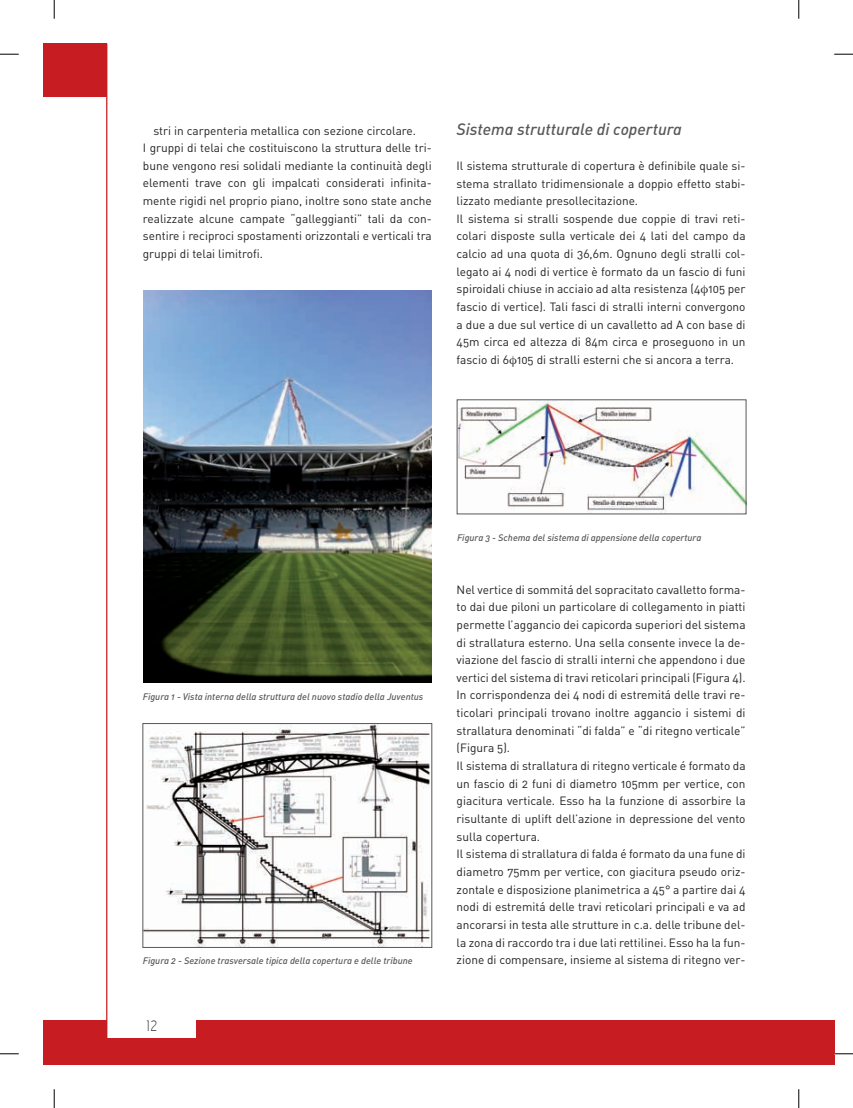
<style>
.page{position:relative;width:853px;height:1108px;background:#fff}
.page>*{position:absolute;margin:0;border:0;box-sizing:border-box;transform-origin:0 0}
.t1{font:16.25px "DIN Medium Italic Alt";color:#57585a}
.t2{font:15px "Capsuula";color:#231f20}
.t3{font:11.88px/17.6px "DIN Regular Alternate";color:#231f20}
.t4{font:9.38px "DIN Medium Italic Alt";color:#57585a}
.s1{font-family:"Times"}
</style>
<div class="page">
<div style="left:44px;top:1020px;width:754px;height:44px;background:#c61c22"></div>
<div style="left:798px;top:1020px;width:36px;height:44px;background:#c61c22"></div>
<div style="left:107px;top:1006px;width:89px;height:31px;background:#fff"></div>
<div style="left:44px;top:44px;width:63px;height:53px;background:#c61c22"></div>
<hr style="left:106px;top:44px;width:1px;height:1020px;background:#c61c22">
<img style="left:143px;top:291px;width:288px;height:391px">
<img style="left:144px;top:725px;width:286px;height:221px">
<div style="left:142px;top:723px;width:290px;height:225px;border:1px solid #57585a"></div>
<img style="left:458px;top:401px;width:286px;height:111px">
<div style="left:456px;top:399px;width:290px;height:115px;border:1px solid #57585a"></div>
<svg style="left:0;top:53px;width:19px;height:2px"></svg>
<svg style="left:834px;top:53px;width:18px;height:2px"></svg>
<svg style="left:0;top:1053px;width:19px;height:1px"></svg>
<svg style="left:834px;top:1053px;width:18px;height:1px"></svg>
<svg style="left:53px;top:0;width:2px;height:19px"></svg>
<svg style="left:53px;top:1089px;width:2px;height:19px"></svg>
<svg style="left:798px;top:0;width:1px;height:19px"></svg>
<svg style="left:798px;top:1089px;width:1px;height:19px"></svg>
<p class="t3" style="left:143px;top:121px;width:290px;text-indent:11px">stri in carpenteria metallica con sezione circolare.<br>I gruppi di telai che costituiscono la struttura delle tri&shy;bune vengono resi solidali mediante la continuità degli elementi trave con gli impalcati considerati infinita&shy;mente rigidi nel proprio piano, inoltre sono state anche realizzate alcune campate “galleggianti” tali da con&shy;sentire i reciproci spostamenti orizzontali e verticali tra gruppi di telai limitrofi.</p>
<h1 class="t1" style="left:456px;top:118px;width:227px">Sistema strutturale di copertura</h1>
<p class="t3" style="left:456px;top:156px;width:290px">Il sistema strutturale di copertura è definibile quale si&shy;stema strallato tridimensionale a doppio effetto stabi&shy;lizzato mediante presollecitazione.<br>Il sistema si stralli sospende due coppie di travi reti&shy;colari disposte sulla verticale dei 4 lati del campo da calcio ad una quota di 36,6m. Ognuno degli stralli col&shy;legato ai 4 nodi di vertice è formato da un fascio di funi spiroidali chiuse in acciaio ad alta resistenza (4<span class="s1">φ</span>105 per fascio di vertice). Tali fasci di stralli interni convergono a due a due sul vertice di un cavalletto ad A con base di 45m circa ed altezza di 84m circa e proseguono in un fascio di 6<span class="s1">φ</span>105 di stralli esterni che si ancora a terra.</p>
<p class="t4" style="left:143px;top:690px;width:282px">Figura 1 - Vista interna della struttura del nuovo stadio della Juventus</p>
<p class="t4" style="left:143px;top:955px;width:271px">Figura 2 - Sezione trasversale tipica della copertura e delle tribune</p>
<p class="t2" style="left:146px;top:1017px;width:13px">12</p>
<p class="t4" style="left:457px;top:531px;width:246px">Figura 3 - Schema del sistema di appensione della copertura</p>
<p class="t3" style="left:456px;top:580px;width:290px">Nel vertice di sommitá del sopracitato cavalletto forma&shy;to dai due piloni un particolare di collegamento in piatti permette l’aggancio dei capicorda superiori del sistema di strallatura esterno. Una sella consente invece la de&shy;viazione del fascio di stralli interni che appendono i due vertici del sistema di travi reticolari principali (Figura 4).<br>In corrispondenza dei 4 nodi di estremitá delle travi re&shy;ticolari principali trovano inoltre aggancio i sistemi di strallatura denominati “di falda” e “di ritegno verticale” (Figura 5).<br>Il sistema di strallatura di ritegno verticale é formato da un fascio di 2 funi di diametro 105mm per vertice, con giacitura verticale. Esso ha la funzione di assorbire la risultante di uplift dell’azione in depressione del vento sulla copertura.<br>Il sistema di strallatura di falda é formato da una fune di diametro 75mm per vertice, con giacitura pseudo oriz&shy;zontale e disposizione planimetrica a 45° a partire dai 4 nodi di estremitá delle travi reticolari principali e va ad ancorarsi in testa alle strutture in c.a. delle tribune del&shy;la zona di raccordo tra i due lati rettilinei. Esso ha la fun&shy;zione di compensare, insieme al sistema di ritegno ver-</p>
</div>
